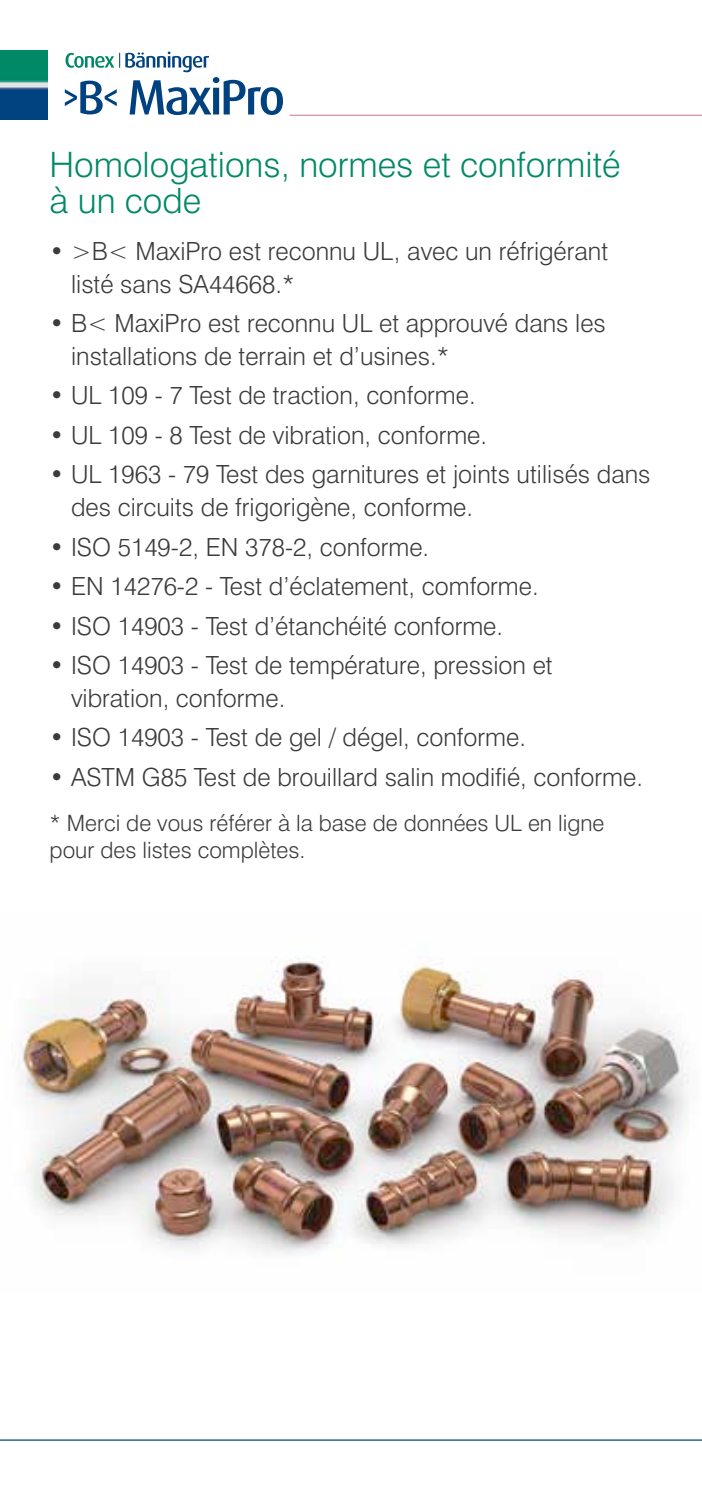
<style>
.page{position:relative;width:702px;height:1489px;background:#fff}
.page>*{position:absolute;margin:0;border:0;box-sizing:border-box;transform-origin:0 0}
.t1{font:300 35px/36.2px "Swiss 721 BT";color:#008966}
.t2{font:300 25px/32.5px "Swiss 721 BT";color:#3b3b3b}
.t3{font:300 22.5px/27.5px "Swiss 721 BT";color:#3b3b3b}
</style>
<div class="page">
<img style="left:0;top:51px;width:47px;height:68px">
<svg style="left:65px;top:52px;width:218px;height:63px"></svg>
<hr style="left:289px;top:115px;width:413px;height:1px;background:#d891a8">
<img style="left:19px;top:958px;width:670px;height:297px">
<hr style="left:0;top:1439px;width:702px;height:1px;background:#004784">
<h1 class="t1" style="left:50px;top:146px;width:572px">Homologations, normes et conformité à un code</h1>
<p class="t2" style="left:71px;top:235px;width:538px;text-indent:-21px">• &gt;B&lt; MaxiPro est reconnu UL, avec un réfrigérant listé sans SA44668.*</p>
<p class="t2" style="left:71px;top:307px;width:536px;text-indent:-21px">• B&lt; MaxiPro est reconnu UL et approuvé dans les installations de terrain et d’usines.*</p>
<p class="t2" style="left:50px;top:379px;width:427px">• UL 109 - 7 Test de traction, conforme.</p>
<p class="t2" style="left:50px;top:418px;width:439px">• UL 109 - 8 Test de vibration, conforme.</p>
<p class="t2" style="left:71px;top:458px;width:581px;text-indent:-21px">• UL 1963 - 79 Test des garnitures et joints utilisés dans des circuits de frigorigène, conforme.</p>
<p class="t2" style="left:50px;top:530px;width:381px">• ISO 5149-2, EN 378-2, conforme.</p>
<p class="t2" style="left:50px;top:569px;width:490px">• EN 14276-2 - Test d’éclatement, comforme.</p>
<p class="t2" style="left:50px;top:609px;width:455px">• ISO 14903 - Test d’étanchéité conforme.</p>
<p class="t2" style="left:71px;top:649px;width:483px;text-indent:-21px">• ISO 14903 - Test de température, pression et vibration, conforme.</p>
<p class="t2" style="left:50px;top:721px;width:478px">• ISO 14903 - Test de gel / dégel, conforme.</p>
<p class="t2" style="left:50px;top:760px;width:595px">• ASTM G85 Test de brouillard salin modifié, conforme.</p>
<p class="t3" style="left:50px;top:808px;width:556px">* Merci de vous référer à la base de données UL en ligne pour des listes complètes.</p>
</div>
